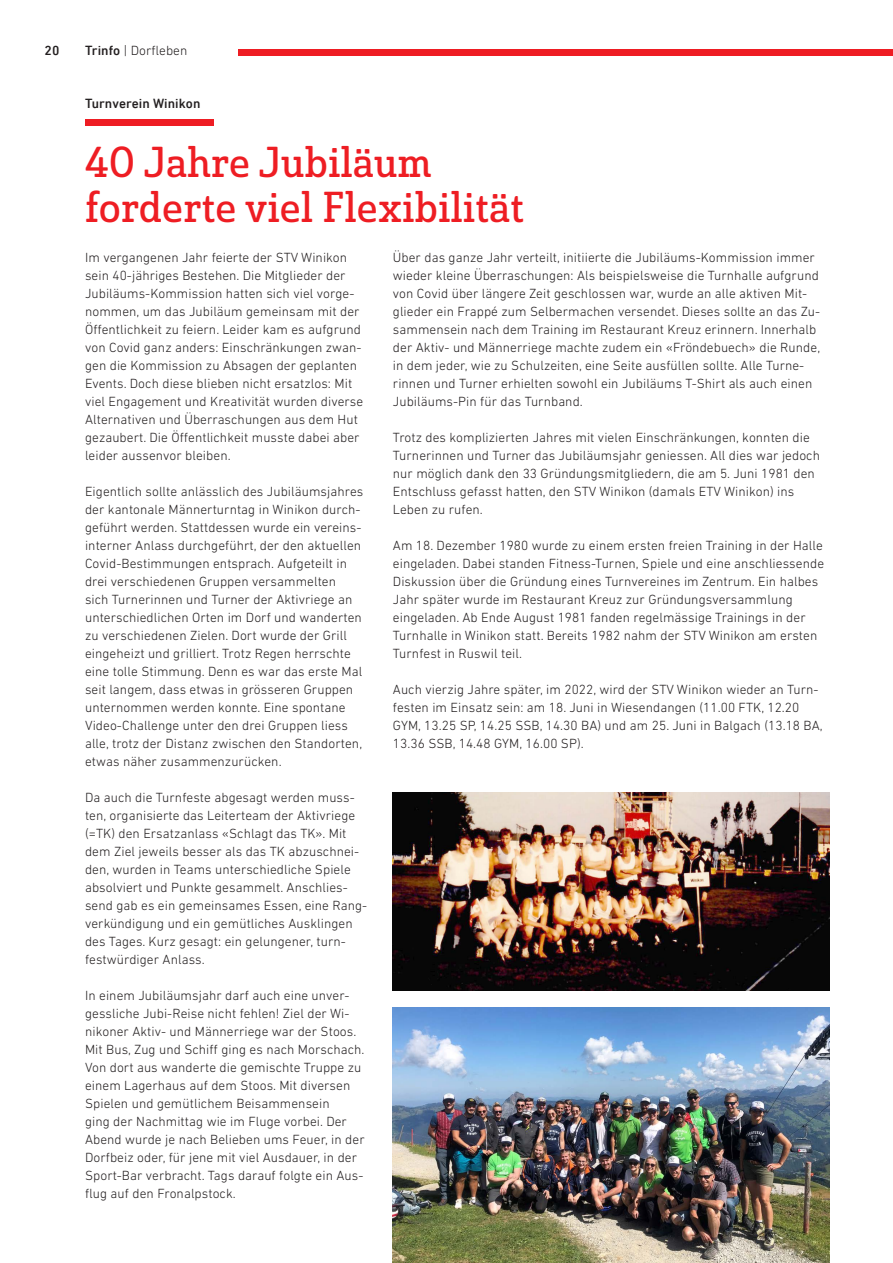
<style>
.page{position:relative;width:893px;height:1263px;background:#fff}
.page>*{position:absolute;margin:0;border:0;box-sizing:border-box;transform-origin:0 0}
.Grundtext_Trinfo{font:42px "Solitas Slab Nor Reg";letter-spacing:.005em;color:#ee1d23}
.Grundtext_Trinfo-2{font:300 13.5px/18px "DIN Next LT Pro";letter-spacing:.005em;color:#231f20}
.Grundtext_Raster_Tri{font:500 13.5px "DIN Next LT Pro";letter-spacing:.005em;color:#231f20}
.s1{font-weight:500}
</style>
<div class="page">
<div style="left:85px;top:119px;width:128px;height:7px;background:#ee1d23"></div>
<img style="left:393px;top:792px;width:436px;height:198px">
<img style="left:393px;top:1008px;width:436px;height:255px">
<div style="left:239px;top:49px;width:654px;height:6px;background:#ee1d23"></div>
<p class="Grundtext_Raster_Tri" style="left:45px;top:43px;width:16px">20</p>
<p class="Grundtext_Trinfo-2" style="left:85px;top:42px;width:104px"><span class="s1">Trinfo</span> | Dorfleben</p>
<p class="Grundtext_Raster_Tri" style="left:85px;top:95px;width:117px">Turnverein Winikon</p>
<p class="Grundtext_Trinfo" style="left:85px;top:136px;width:348px">40 Jahre Jubiläum</p>
<p class="Grundtext_Trinfo" style="left:85px;top:181px;width:440px">forderte viel Flexibilität</p>
<p class="Grundtext_Trinfo-2" style="left:393px;top:248px;width:429px">Über das ganze Jahr verteilt, initiierte die Jubiläums-Kommission immer wieder kleine Überraschungen: Als beispielsweise die Turnhalle aufgrund von Covid über längere Zeit geschlossen war, wurde an alle aktiven Mit&shy;glieder ein Frappé zum Selbermachen versendet. Dieses sollte an das Zu&shy;sammensein nach dem Training im Restaurant Kreuz erinnern. Innerhalb der Aktiv- und Männerriege machte zudem ein «Fröndebuech» die Runde, in dem jeder, wie zu Schulzeiten, eine Seite ausfüllen sollte. Alle Turne&shy;rinnen und Turner erhielten sowohl ein Jubiläums T-Shirt als auch einen Jubiläums-Pin für das Turnband.</p>
<p class="Grundtext_Trinfo-2" style="left:393px;top:428px;width:429px">Trotz des komplizierten Jahres mit vielen Einschränkungen, konnten die Turnerinnen und Turner das Jubiläumsjahr geniessen. All dies war jedoch nur möglich dank den 33 Gründungsmitgliedern, die am 5. Juni 1981 den Entschluss gefasst hatten, den STV Winikon (damals ETV Winikon) ins Leben zu rufen.</p>
<p class="Grundtext_Trinfo-2" style="left:393px;top:536px;width:433px">Am 18. Dezember 1980 wurde zu einem ersten freien Training in der Halle eingeladen. Dabei standen Fitness-Turnen, Spiele und eine anschliessende Diskussion über die Gründung eines Turnvereines im Zentrum. Ein halbes Jahr später wurde im Restaurant Kreuz zur Gründungsversammlung eingeladen. Ab Ende August 1981 fanden regelmässige Trainings in der Turnhalle in Winikon statt. Bereits 1982 nahm der STV Winikon am ersten Turnfest in Ruswil teil.</p>
<p class="Grundtext_Trinfo-2" style="left:393px;top:680px;width:431px">Auch vierzig Jahre später, im 2022, wird der STV Winikon wieder an Turn&shy;festen im Einsatz sein: am 18. Juni in Wiesendangen (11.00 FTK, 12.20<br>GYM, 13.25 SP, 14.25 SSB, 14.30 BA) und am 25. Juni in Balgach (13.18 BA, 13.36 SSB, 14.48 GYM, 16.00 SP).</p>
<p class="Grundtext_Trinfo-2" style="left:85px;top:248px;width:280px">Im vergangenen Jahr feierte der STV Winikon sein 40-jähriges Bestehen. Die Mitglieder der Jubiläums-Kommission hatten sich viel vorge&shy;nommen, um das Jubiläum gemeinsam mit der Öffentlichkeit zu feiern. Leider kam es aufgrund von Covid ganz anders: Einschränkungen zwan&shy;gen die Kommission zu Absagen der geplanten Events. Doch diese blieben nicht ersatzlos: Mit viel Engagement und Kreativität wurden diverse Alternativen und Überraschungen aus dem Hut gezaubert. Die Öffentlichkeit musste dabei aber leider aussenvor bleiben.</p>
<p class="Grundtext_Trinfo-2" style="left:85px;top:482px;width:280px">Eigentlich sollte anlässlich des Jubiläumsjahres der kantonale Männerturntag in Winikon durch&shy;geführt werden. Stattdessen wurde ein vereins&shy;interner Anlass durchgeführt, der den aktuellen Covid-Bestimmungen entsprach. Aufgeteilt in drei verschiedenen Gruppen versammelten<br>sich Turnerinnen und Turner der Aktivriege an unterschiedlichen Orten im Dorf und wanderten zu verschiedenen Zielen. Dort wurde der Grill eingeheizt und grilliert. Trotz Regen herrschte eine tolle Stimmung. Denn es war das erste Mal seit langem, dass etwas in grösseren Gruppen unternommen werden konnte. Eine spontane Video-Challenge unter den drei Gruppen liess alle, trotz der Distanz zwischen den Standorten, etwas näher zusammenzurücken.</p>
<p class="Grundtext_Trinfo-2" style="left:85px;top:788px;width:284px">Da auch die Turnfeste abgesagt werden muss&shy;ten, organisierte das Leiterteam der Aktivriege (=TK) den Ersatzanlass «Schlagt das TK». Mit dem Ziel jeweils besser als das TK abzuschnei&shy;den, wurden in Teams unterschiedliche Spiele absolviert und Punkte gesammelt. Anschlies&shy;send gab es ein gemeinsames Essen, eine Rang&shy;verkündigung und ein gemütliches Ausklingen des Tages. Kurz gesagt: ein gelungener, turn&shy;festwürdiger Anlass.</p>
<p class="Grundtext_Trinfo-2" style="left:85px;top:986px;width:281px">In einem Jubiläumsjahr darf auch eine unver&shy;gessliche Jubi-Reise nicht fehlen! Ziel der Wi&shy;nikoner Aktiv- und Männerriege war der Stoos.<br>Mit Bus, Zug und Schiff ging es nach Morschach.<br>Von dort aus wanderte die gemischte Truppe zu einem Lagerhaus auf dem Stoos. Mit diversen Spielen und gemütlichem Beisammensein<br>ging der Nachmittag wie im Fluge vorbei. Der Abend wurde je nach Belieben ums Feuer, in der Dorfbeiz oder, für jene mit viel Ausdauer, in der Sport-Bar verbracht. Tags darauf folgte ein Aus&shy;flug auf den Fronalpstock.</p>
</div>
